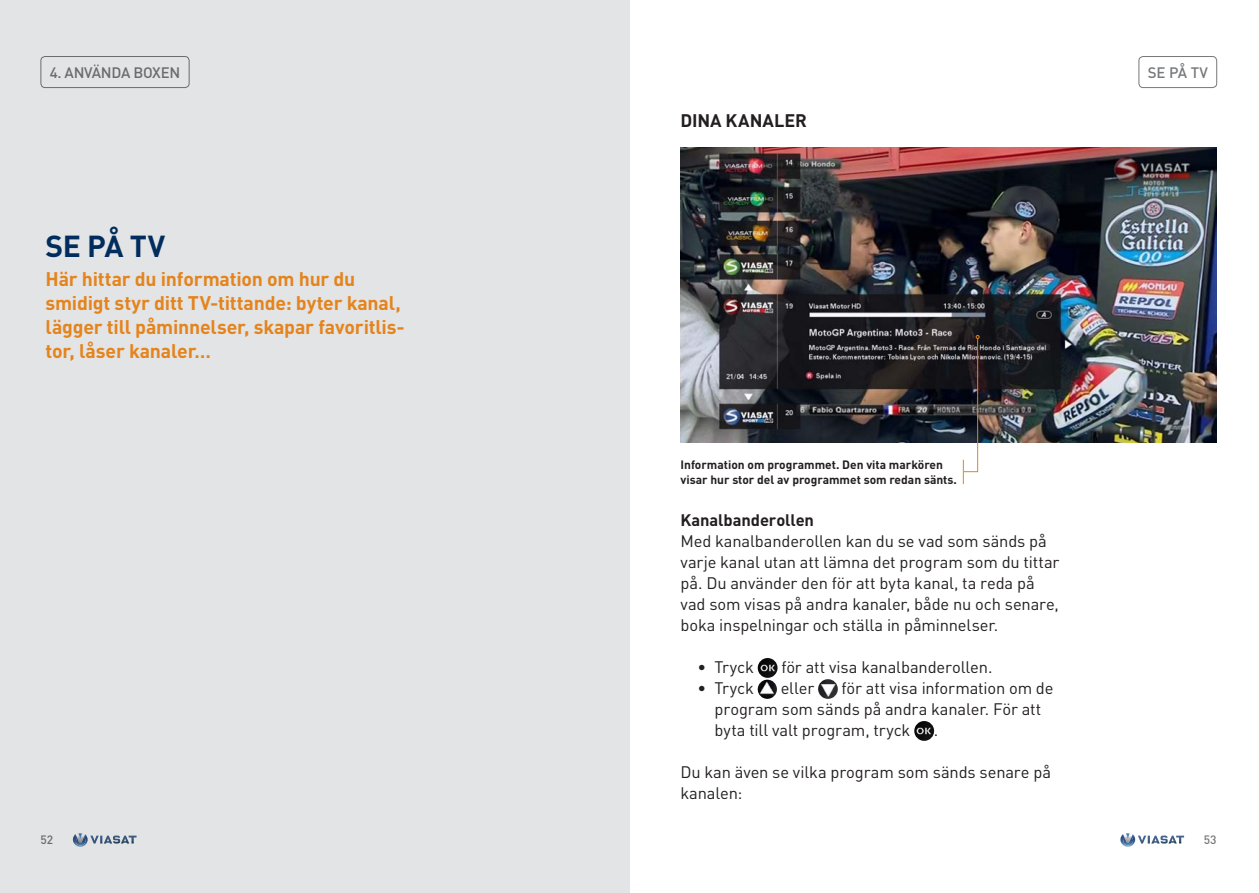
<style>
.page{position:relative;width:1259px;height:893px;background:#fff}
.page>*{position:absolute;margin:0;border:0;box-sizing:border-box;transform-origin:0 0}
.Rubrik_nivå_1{font:700 30px "DIN";color:#002d5e}
.Ingress{font:700 19.5px/24px "DIN";letter-spacing:-.01em;color:#e4841d}
.Rubrik_nivå_2{font:700 18px "DIN";letter-spacing:.005em;color:#231f20}
.Brödtext{font:16.5px/21px "DIN";letter-spacing:-.01em;color:#231f20}
.Rubrik_nivå_3{font:700 16.5px "DIN";letter-spacing:-.005em;color:#231f20}
.t1{font:500 15px "DIN";letter-spacing:-.02em;color:#76787b}
.Notistext{font:700 12px/14.4px "DIN";color:#231f20}
.t2{font:500 12px "DIN";color:#76787b}
</style>
<div class="page">
<svg style="left:1120px;top:833px;width:64px;height:14px"></svg>
<div style="left:1138px;top:56px;width:79px;height:32px;border:1px solid #76787b;border-radius:4px"></div>
<div style="left:0;top:0;width:629px;height:893px;background:#e3e4e6"></div>
<img style="left:757px;top:658px;width:20px;height:20px;border-radius:10px">
<img style="left:757px;top:680px;width:20px;height:19px;border-radius:10px">
<img style="left:818px;top:679px;width:20px;height:20px;border-radius:10px">
<img style="left:914px;top:721px;width:20px;height:20px;border-radius:10px">
<img style="left:680px;top:147px;width:536px;height:295px">
<svg style="left:963px;top:335px;width:16px;height:149px"></svg>
<p class="t1" style="left:50px;top:63px;width:132px">4. ANVÄNDA BOXEN</p>
<p class="Rubrik_nivå_1" style="left:46px;top:227px;width:121px">SE PÅ TV</p>
<p class="Ingress" style="left:46px;top:266px;width:361px">Här hittar du information om hur du smidigt styr ditt TV-tittande: byter kanal, lägger till påminnelser, skapar favoritlis&shy;tor, låser kanaler…</p>
<p class="Rubrik_nivå_2" style="left:680px;top:109px;width:128px">DINA KANALER</p>
<p class="t1" style="left:1147px;top:63px;width:61px">SE PÅ TV</p>
<p class="Notistext" style="left:680px;top:457px;width:278px">Information om programmet. Den vita markören visar hur stor del av programmet som redan sänts.</p>
<p class="Rubrik_nivå_3" style="left:680px;top:510px;width:135px">Kanalbanderollen</p>
<p class="Brödtext" style="left:680px;top:531px;width:380px">Med kanalbanderollen kan du se vad som sänds på varje kanal utan att lämna det program som du tittar på. Du använder den för att byta kanal, ta reda på vad som visas på andra kanaler, både nu och senare, boka inspelningar och ställa in påminnelser.</p>
<p class="Brödtext" style="left:697px;top:657px;width:58px">• Tryck</p>
<p class="Brödtext" style="left:781px;top:657px;width:213px">för att visa kanalbanderollen.</p>
<p class="Brödtext" style="left:697px;top:678px;width:58px">• Tryck</p>
<p class="Brödtext" style="left:780px;top:678px;width:35px">eller</p>
<p class="Brödtext" style="left:714px;top:678px;width:340px;text-indent:127px">för att visa information om de program som sänds på andra kanaler. För att byta till valt program, tryck</p>
<p class="Brödtext" style="left:934px;top:720px;width:6px">.</p>
<p class="Brödtext" style="left:680px;top:762px;width:372px">Du kan även se vilka program som sänds senare på kanalen:</p>
<p class="t2" style="left:40px;top:832px;width:14px">52</p>
<p class="t2" style="left:1203px;top:832px;width:14px">53</p>
</div>
